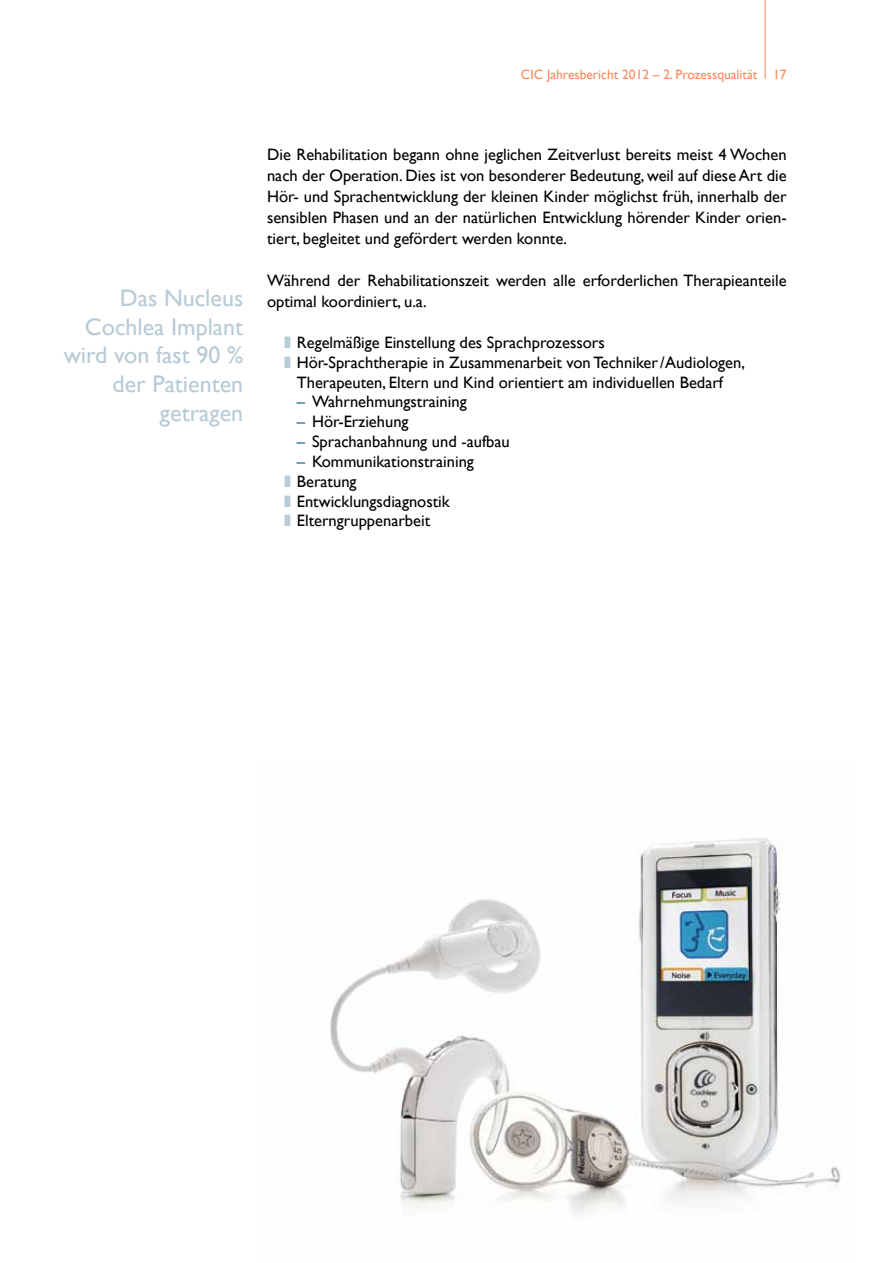
<style>
.page{position:relative;width:893px;height:1263px;background:#fff}
.page>*{position:absolute;margin:0;border:0;box-sizing:border-box;transform-origin:0 0}
.t1{font:24px/28.8px "Gill Sans";color:#b8cbd6;text-align:right}
.t2{font:16.5px/21px "Gill Sans";color:#000}
.t3{font:13.5px "Gill Sans";color:#fd885a}
.s1{color:#b8cbd6}
.s2{color:#28728c}
</style>
<div class="page">
<hr style="left:765px;top:0;width:1px;height:79px;background:#fd885a">
<img style="left:330px;top:838px;width:511px;height:374px">
<p class="t3" style="left:521px;top:66px;width:267px">CIC Jahresbericht 2012 – 2. Prozessqualität 17</p>
<h1 class="t1" style="left:64px;top:283px;width:181px">Das Nucleus<br>Cochlea Implant wird von fast 90 % der Patienten getragen</h1>
<p class="t2" style="left:267px;top:144px;width:521px;text-align:justify">Die Rehabilitation begann ohne jeglichen Zeitverlust bereits meist 4 Wochen nach der Operation. Dies ist von besonderer Bedeutung, weil auf diese Art die Hör- und Sprachentwicklung der kleinen Kinder möglichst früh, innerhalb der sensiblen Phasen und an der natürlichen Entwicklung hörender Kinder orien&shy;tiert, begleitet und gefördert werden konnte.</p>
<p class="t2" style="left:267px;top:270px;width:521px">Während der Rehabilitationszeit werden alle erforderlichen Therapieanteile optimal koordiniert, u.a.</p>
<p class="t2" style="left:284px;top:332px;width:322px"><span class="s1">❚</span> Regelmäßige Einstellung des Sprachprozessors</p>
<p class="t2" style="left:284px;top:352px;width:462px"><span class="s1">❚</span> Hör-Sprachtherapie in Zusammenarbeit von Techniker/Audiologen,</p>
<p class="t2" style="left:297px;top:371px;width:428px">Therapeuten, Eltern und Kind orientiert am individuellen Bedarf</p>
<p class="t2" style="left:297px;top:391px;width:171px"><span class="s2">–</span> Wahrnehmungstraining</p>
<p class="t2" style="left:297px;top:411px;width:113px"><span class="s2">–</span> Hör-Erziehung</p>
<p class="t2" style="left:297px;top:431px;width:214px"><span class="s2">–</span> Sprachanbahnung und -aufbau</p>
<p class="t2" style="left:284px;top:451px;width:191px;line-height:19.8px;text-indent:13px"><span class="s2">–</span> Kommunikationstraining <span class="s1">❚</span> Beratung<br><span class="s1">❚</span> Entwicklungsdiagnostik<br><span class="s1">❚</span> Elterngruppenarbeit</p>
</div>
